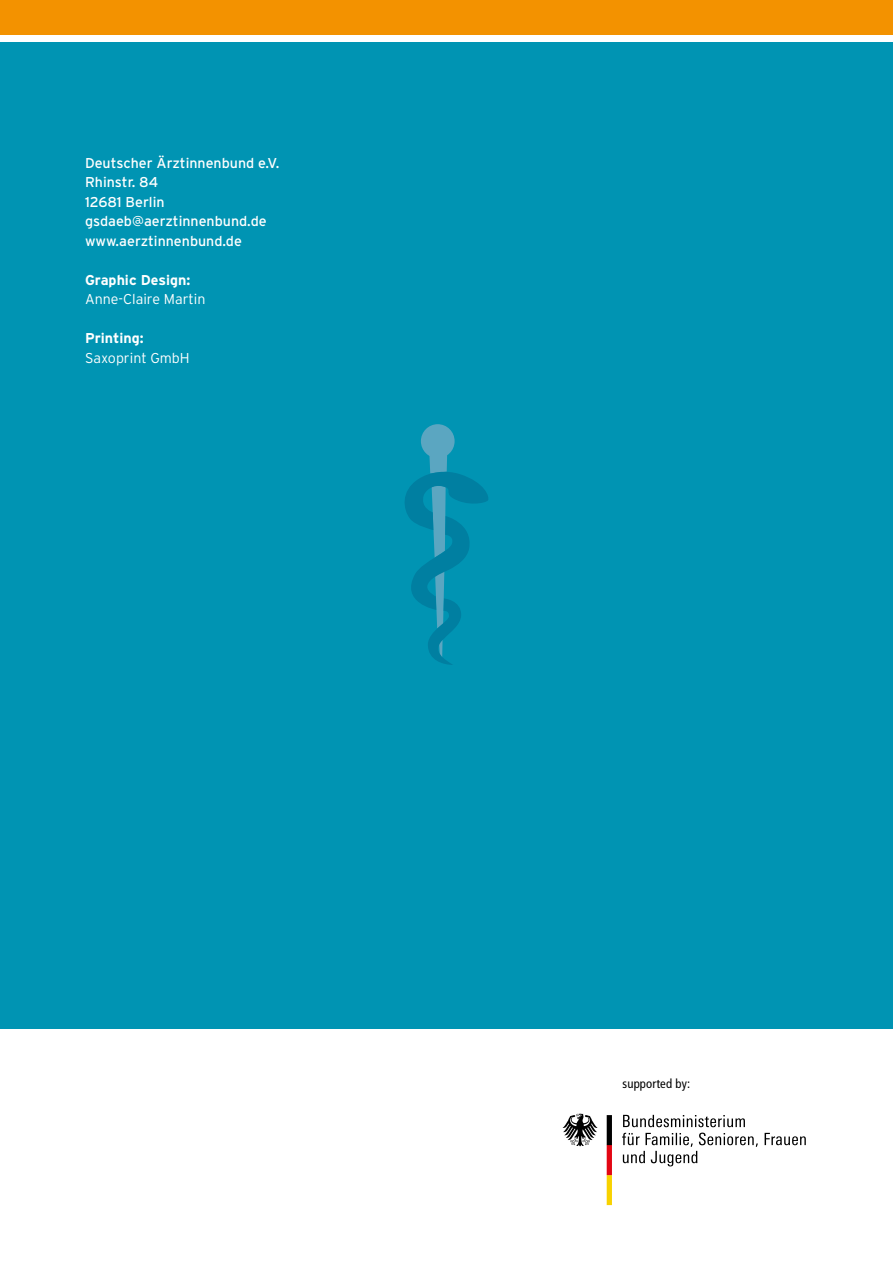
<style>
.page{position:relative;width:893px;height:1263px;background:#fff}
.page>*{position:absolute;margin:0;border:0;box-sizing:border-box;transform-origin:0 0}
.t1{font:14.25px/19.5px "Interstate";color:#fff}
.t2{font:300 14.25px "Interstate";color:#fff}
.t3{font:700 14.25px "Interstate";color:#fff}
.t4{font:condensed 12.75px "Frutiger";letter-spacing:.01em;color:#000}
</style>
<div class="page">
<div style="left:0;top:0;width:893px;height:34px;background:#f39200"></div>
<div style="left:0;top:43px;width:893px;height:986px;background:#0094b3"></div>
<svg style="left:405px;top:446px;width:83px;height:219px"></svg>
<div style="left:421px;top:424px;width:34px;height:34px;background:#5ba6c1;border-radius:50%"></div>
<svg style="left:563px;top:1114px;width:35px;height:32px"></svg>
<svg style="left:607px;top:1115px;width:5px;height:90px"></svg>
<svg style="left:765px;top:1133px;width:41px;height:12px"></svg>
<svg style="left:622px;top:1115px;width:136px;height:51px"></svg>
<p class="t1" style="left:85px;top:153px;width:196px">Deutscher Ärztinnenbund e.V.<br>Rhinstr. 84<br>12681 Berlin gsdaeb@aerztinnenbund.de www.aerztinnenbund.de</p>
<p class="t3" style="left:85px;top:272px;width:107px">Graphic Design:</p>
<p class="t2" style="left:85px;top:291px;width:122px">Anne-Claire Martin</p>
<p class="t3" style="left:85px;top:330px;width:60px">Printing:</p>
<p class="t2" style="left:85px;top:350px;width:106px">Saxoprint GmbH</p>
<p class="t4" style="left:622px;top:1076px;width:69px">supported by:</p>
</div>
